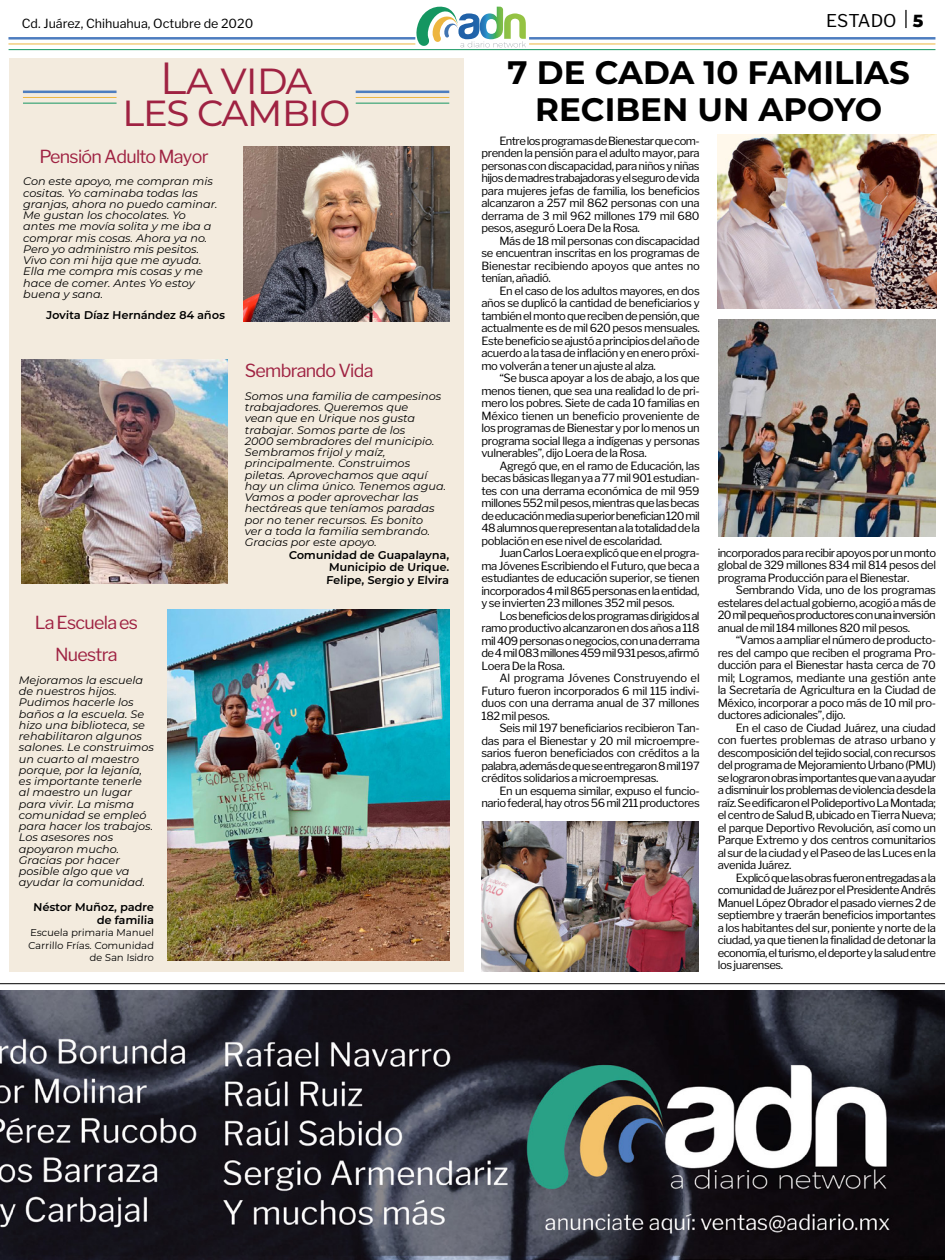
<style>
.page{position:relative;width:945px;height:1260px;background:#fff}
.page>*{position:absolute;margin:0;border:0;box-sizing:border-box;transform-origin:0 0}
.t1{font:45px/32.2px "Montserrat";letter-spacing:-.04em;color:#9f2242;text-align:center}
.t2{font:700 32.5px "Montserrat";letter-spacing:-.015em;color:#000}
.t3{font:17.88px/32.2px "Libre Franklin";letter-spacing:-.04em;color:#9f2242;text-align:center}
.t4{font:17.5px "Libre Franklin";color:#000}
.t5{font:800 17.5px "Montserrat";color:#000}
.t6{font:12.5px "Libre Franklin";color:#000}
.t7{font:11.25px/12.5px "Libre Franklin";letter-spacing:-.035em;color:#000;text-align:justify}
.t8{font:600 11.25px/12.5px "Montserrat";color:#000;text-align:right}
.t9{font:italic 10.88px/11.2px "Montserrat";color:#000}
.t10{font:10px/12.5px "Montserrat";color:#000;text-align:right}
</style>
<div class="page">
<div style="left:9px;top:59px;width:455px;height:913px;background:#f3ebde"></div>
<svg style="left:414px;top:6px;width:112px;height:41px"></svg>
<hr style="left:529px;top:37px;width:406px;height:3px;background:#4d7dbf">
<hr style="left:529px;top:44px;width:406px;height:1px;background:#edb640">
<hr style="left:9px;top:49px;width:926px;height:1px;background:#159661">
<hr style="left:8px;top:37px;width:407px;height:3px;background:#4d7dbf">
<hr style="left:8px;top:44px;width:407px;height:1px;background:#edb640">
<svg style="left:905px;top:10px;width:2px;height:18px"></svg>
<hr style="left:23px;top:103px;width:94px;height:1px;background:#159661">
<hr style="left:23px;top:91px;width:94px;height:2px;background:#4d7dbf">
<hr style="left:23px;top:97px;width:94px;height:1px;background:#edb640">
<hr style="left:356px;top:103px;width:93px;height:1px;background:#159661">
<hr style="left:356px;top:91px;width:93px;height:2px;background:#4d7dbf">
<hr style="left:356px;top:97px;width:93px;height:1px;background:#edb640">
<img style="left:0;top:990px;width:945px;height:270px">
<hr style="left:0;top:983px;width:945px;height:1px;background:#000">
<img style="left:167px;top:609px;width:282px;height:352px">
<img style="left:22px;top:359px;width:206px;height:224px">
<img style="left:243px;top:146px;width:206px;height:175px">
<img style="left:717px;top:134px;width:219px;height:174px">
<img style="left:482px;top:822px;width:217px;height:149px">
<img style="left:718px;top:320px;width:217px;height:216px">
<p class="t6" style="left:22px;top:16px;width:233px">Cd. Juárez, Chihuahua, Octubre de 2020</p>
<h3 class="t4" style="left:826px;top:10px;width:57px">estado</h3>
<h3 class="t5" style="left:913px;top:8px;width:12px">5</h3>
<h1 class="t1" style="left:122px;top:60px;width:230px">La vida les cambio</h1>
<h3 class="t3" style="left:39px;top:140px;width:171px">Pensión Adulto Mayor</h3>
<p class="t9" style="left:23px;top:176px;width:196px">Con este apoyo, me compran mis cositas. Yo caminaba todas las granjas, ahora no puedo caminar.<br>Me gustan los chocolates. Yo antes me movía solita y me iba a comprar mis cosas. Ahora ya no.<br>Pero yo administro mis pesitos.<br>Vivo con mi hija que me ayuda.<br>Ella me compra mis cosas y me hace de comer. Antes Yo estoy buena y sana.</p>
<p class="t8" style="left:46px;top:308px;width:181px">Jovita Díaz Hernández 84 años</p>
<h2 class="t2" style="left:508px;top:49px;width:113px">7 DE CADA</h2>
<h2 class="t2" style="left:704px;top:49px;width:86px">10 FAMILIAS</h2>
<h2 class="t2" style="left:535px;top:86px;width:23px">RECIBEN</h2>
<h2 class="t2" style="left:698px;top:86px;width:88px">UN APO</h2>
<h2 class="t2" style="left:834px;top:86px;width:44px">YO</h2>
<p class="t7" style="left:482px;top:135px;width:220px;text-indent:18px">Entre los programas de Bienestar que com&shy;prenden la pensión para el adulto mayor, para personas con discapacidad, para niños y niñas hijos de madres trabajadoras y el seguro de vida para mujeres jefas de familia, los beneficios alcanzaron a 257 mil 862 personas con una derrama de 3 mil 962 millones 179 mil 680 pesos, aseguró Loera De la Rosa.</p>
<p class="t7" style="left:482px;top:235px;width:220px;text-indent:18px">Más de 18 mil personas con discapacidad se encuentran inscritas en los programas de Bienestar recibiendo apoyos que antes no tenían, añadió.</p>
<p class="t7" style="left:482px;top:285px;width:220px;text-indent:18px">En el caso de los adultos mayores, en dos años se duplicó la cantidad de beneficiarios y también el monto que reciben de pensión, que actualmente es de mil 620 pesos mensuales.<br>Este beneficio se ajustó a principios del año de acuerdo a la tasa de inflación y en enero próxi&shy;mo volverán a tener un ajuste al alza.</p>
<p class="t7" style="left:482px;top:372px;width:220px;text-indent:18px">“Se busca apoyar a los de abajo, a los que menos tienen, que sea una realidad lo de pri&shy;mero los pobres. Siete de cada 10 familias en México tienen un beneficio proveniente de los programas de Bienestar y por lo menos un programa social llega a indígenas y personas vulnerables”, dijo Loera de la Rosa.</p>
<p class="t7" style="left:482px;top:460px;width:220px;text-indent:18px">Agregó que, en el ramo de Educación, las becas básicas llegan ya a 77 mil 901 estudian&shy;tes con una derrama económica de mil 959 millones 552 mil pesos, mientras que las becas de educación media superior benefician 120 mil 48 alumnos que representan a la totalidad de la población en ese nivel de escolaridad.</p>
<p class="t7" style="left:482px;top:547px;width:220px;text-indent:18px">Juan Carlos Loera explicó que en el progra&shy;ma Jóvenes Escribiendo el Futuro, que beca a estudiantes de educación superior, se tienen incorporados 4 mil 865 personas en la entidad, y se invierten 23 millones 352 mil pesos.</p>
<p class="t7" style="left:482px;top:610px;width:220px;text-indent:18px">Los beneficios de los programas dirigidos al ramo productivo alcanzaron en dos años a 118 mil 409 personas o negocios, con una derrama de 4 mil 083 millones 459 mil 931 pesos, afirmó Loera De la Rosa.</p>
<p class="t7" style="left:482px;top:672px;width:220px;text-indent:18px">Al programa Jóvenes Construyendo el Futuro fueron incorporados 6 mil 115 indivi&shy;duos con una derrama anual de 37 millones 182 mil pesos.</p>
<p class="t7" style="left:482px;top:722px;width:220px;text-indent:18px">Seis mil 197 beneficiarios recibieron Tan&shy;das para el Bienestar y 20 mil microempre&shy;sarios fueron beneficiados con créditos a la palabra, además de que se entregaron 8 mil 197 créditos solidarios a microempresas.</p>
<p class="t7" style="left:482px;top:785px;width:220px;text-align:right">En un esquema similar, expuso el funcio&shy;nario federal, hay otros 56 mil 211 productores</p>
<h3 class="t3" style="left:245px;top:355px;width:130px">Sembrando Vida</h3>
<p class="t9" style="left:245px;top:390px;width:203px">Somos una familia de campesinos trabajadores. Queremos que<br>vean que en Urique nos gusta trabajar. Somos parte de los<br>2000 sembradores del municipio.<br>Sembramos frijol y maíz, principalmente. Construimos piletas. Aprovechamos que aquí hay un clima único. Tenemos agua.<br>Vamos a poder aprovechar las hectáreas que teníamos paradas por no tener recursos. Es bonito<br>ver a toda la familia sembrando.<br>Gracias por este apoyo.</p>
<p class="t8" style="left:326px;top:548px;width:125px;text-align:justify;text-indent:-38px">Comunidad de Guapalayna, Municipio de Urique.<br>Felipe, Sergio y Elvira</p>
<p class="t7" style="left:718px;top:546px;width:220px">incorporados para recibir apoyos por un monto global de 329 millones 834 mil 814 pesos del programa Producción para el Bienestar.</p>
<p class="t7" style="left:718px;top:584px;width:220px;text-indent:18px">Sembrando Vida, uno de los programas estelares del actual gobierno, acogió a más de 20 mil pequeños productores con una inversión anual de mil 184 millones 820 mil pesos.</p>
<p class="t7" style="left:718px;top:634px;width:220px;text-indent:18px">“Vamos a ampliar el número de producto&shy;res del campo que reciben el programa Pro&shy;ducción para el Bienestar hasta cerca de 70 mil; Logramos, mediante una gestión ante la Secretaría de Agricultura en la Ciudad de México, incorporar a poco más de 10 mil pro&shy;ductores adicionales”, dijo.</p>
<p class="t7" style="left:718px;top:721px;width:220px;text-indent:18px">En el caso de Ciudad Juárez, una ciudad con fuertes problemas de atraso urbano y descomposición del tejido social, con recursos del programa de Mejoramiento U rbano (PMU) se lograron obras importantes que van a ayudar a disminuir los problemas de violencia desde la raíz. Se edificaron el Polideportivo La Montada; el centro de Salud B, ubicado en Tierra N ueva; el parque Deportivo Revolución, así como un Parque Extremo y dos centros comunitarios al sur de la ciudad y el Paseo de las Luces en la avenida Juárez.</p>
<p class="t7" style="left:718px;top:871px;width:220px;text-indent:18px">Explicó que las obras fueron entregadas a la comunidad de Juárez por el Presidente Andrés Manuel López Obrador el pasado viernes 2 de septiembre y traerán beneficios importantes a los habitantes del sur, poniente y norte de la ciudad, ya que tienen la finalidad de detonar la economía, el turismo, el deporte y la salud entre los juarenses.</p>
<h3 class="t3" style="left:35px;top:606px;width:105px">La Escuela es<br>N uestra</h3>
<p class="t9" style="left:19px;top:674px;width:137px">Mejoramos la escuela de nuestros hijos.<br>Pudimos hacerle los baños a la escuela. Se hizo una biblioteca, se rehabilitaron algunos salones. Le construimos un cuarto al maestro porque, por la lejanía, es importante tenerle al maestro un lugar para vivir. La misma comunidad se empleó para hacer los trabajos.<br>Los asesores nos apoyaron mucho.<br>Gracias por hacer posible algo que va ayudar la comunidad.</p>
<p class="t8" style="left:33px;top:901px;width:123px">Néstor Muñoz, padre de familia</p>
<p class="t10" style="left:28px;top:926px;width:128px">Escuela primaria Manuel<br>Carrillo Frías. Comunidad de San Isidro</p>
</div>
